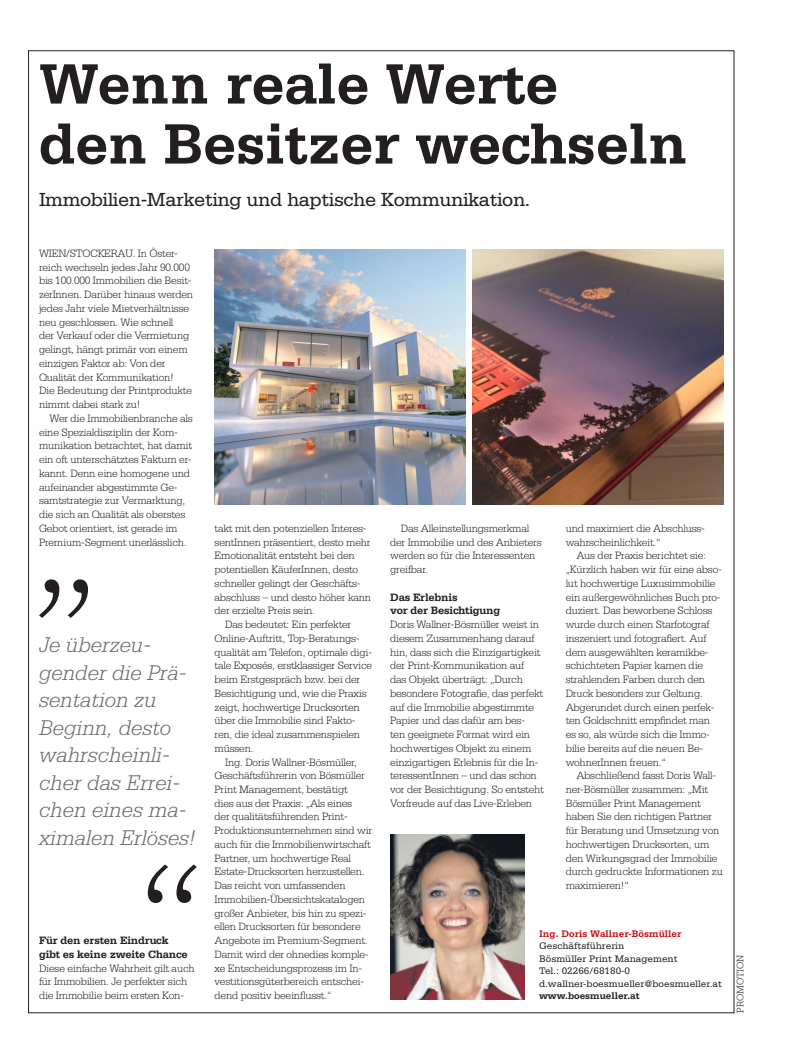
<style>
.page{position:relative;width:798px;height:1063px;background:#fff}
.page>*{position:absolute;margin:0;border:0;box-sizing:border-box;transform-origin:0 0}
.titel_big{font:700 60px/60px "Serifa Std";letter-spacing:-.01em;color:#231f20}
.zitat{font:italic 300 22.5px/27.5px "Serifa Std";color:#6c6d70}
.story_lead_big{font:20px "Serifa Std";letter-spacing:-.02em;color:#231f20}
.story_normal_left{font:300 11.25px/13.8px "Serifa Std";letter-spacing:-.02em;color:#231f20}
.story_first_paragrap{font:300 11.25px/13.8px "Serifa Std";letter-spacing:-.02em;color:#231f20}
.story_titel{font:700 11.25px/13.8px "Serifa Std";letter-spacing:-.02em;color:#231f20}
.picture_text{font:10px "Serifa Std";color:#231f20}
.picture_text-2{font:700 10px "Serifa Std";color:#c4121a}
.picture_text-3{font:700 10px "Serifa Std";color:#231f20}
.credit{font:300 10px "Serifa Std";color:#231f20}
</style>
<div class="page">
<img style="left:390px;top:834px;width:134px;height:165px">
<img style="left:214px;top:249px;width:251px;height:255px">
<img style="left:472px;top:249px;width:251px;height:255px">
<svg style="left:39px;top:579px;width:49px;height:39px"></svg>
<svg style="left:148px;top:865px;width:49px;height:38px"></svg>
<p class="titel_big" style="left:39px;top:54px;width:650px">Wenn reale Werte<br>den Besitzer wechseln</p>
<p class="story_lead_big" style="left:39px;top:188px;width:492px">Immobilien-Marketing und haptische Kommunikation.</p>
<p class="story_first_paragrap" style="left:39px;top:246px;width:155px">WIEN/STOCKERAU. In Öster&shy;reich wechseln jedes Jahr 90.000 bis 100.000 Immobilien die Besit&shy;zerInnen. Darüber hinaus werden jedes Jahr viele Mietverhältnisse neu geschlossen. Wie schnell<br>der Verkauf oder die Vermietung gelingt, hängt primär von einem einzigen Faktor ab: Von der<br>Qualität der Kommunikation!<br>Die Bedeutung der Printprodukte nimmt dabei stark zu!</p>
<p class="story_normal_left" style="left:39px;top:411px;width:155px;text-indent:11px">Wer die Immobilienbranche als eine Spezialdisziplin der Kom&shy;munikation betrachtet, hat damit ein oft unterschätztes Faktum er&shy;kannt. Denn eine homogene und aufeinander abgestimmte Ge&shy;samtstrategie zur Vermarktung, die sich an Qualität als oberstes<br>Gebot orientiert, ist gerade im<br>Premium-Segment unerlässlich.</p>
<p class="zitat" style="left:39px;top:631px;width:158px">Je überzeu&shy;gender die Prä&shy;sentation zu<br>Beginn, desto wahrscheinli&shy;cher das Errei&shy;chen eines ma&shy;ximalen Erlöses!</p>
<p class="story_titel" style="left:39px;top:934px;width:150px">Für den ersten Eindruck gibt es keine zweite Chance</p>
<p class="story_first_paragrap" style="left:39px;top:961px;width:157px">Diese einfache Wahrheit gilt auch für Immobilien. Je perfekter sich die Immobilie beim ersten Kon-</p>
<p class="story_first_paragrap" style="left:214px;top:521px;width:158px">takt mit den potenziellen Interes&shy;sentInnen präsentiert, desto mehr<br>Emotionalität entsteht bei den potentiellen KäuferInnen, desto schneller gelingt der Geschäfts&shy;abschluss – und desto höher kann der erzielte Preis sein.</p>
<p class="story_normal_left" style="left:214px;top:618px;width:159px;text-indent:11px">Das bedeutet: Ein perfekter<br>Online-Auftritt, Top-Beratungs&shy;qualität am Telefon, optimale digi&shy;tale Exposés, erstklassiger Service beim Erstgespräch bzw. bei der<br>Besichtigung und, wie die Praxis zeigt, hochwertige Drucksorten über die Immobilie sind Fakto&shy;ren, die ideal zusammenspielen müssen.</p>
<p class="story_normal_left" style="left:214px;top:755px;width:159px;text-indent:11px">Ing. Doris Wallner-Bösmüller,<br>Geschäftsführerin von Bösmüller<br>Print Management, bestätigt<br>dies aus der Praxis: „Als eines<br>der qualitätsführenden Print-<br>Produktionsunternehmen sind wir auch für die Immobilienwirtschaft<br>Partner, um hochwertige Real<br>Estate-Drucksorten herzustellen.<br>Das reicht von umfassenden<br>Immobilien-Übersichtskatalogen großer Anbieter, bis hin zu spezi&shy;ellen Drucksorten für besondere<br>Angebote im Premium-Segment.<br>Damit wird der ohnedies komple&shy;xe Entscheidungsprozess im In&shy;vestitionsgüterbereich entschei&shy;dend positiv beeinflusst.“</p>
<p class="story_normal_left" style="left:390px;top:521px;width:153px;text-indent:11px">Das Alleinstellungsmerkmal der Immobilie und des Anbieters werden so für die Interessenten greifbar.</p>
<p class="story_titel" style="left:390px;top:590px;width:112px">Das Erlebnis<br>vor der Besichtigung</p>
<p class="story_first_paragrap" style="left:390px;top:618px;width:155px">Doris Wallner-Bösmüller weist in diesem Zusammenhang darauf hin, dass sich die Einzigartigkeit der Print-Kommunikation auf<br>das Objekt überträgt: „Durch besondere Fotografie, das perfekt auf die Immobilie abgestimmte<br>Papier und das dafür am bes-<br>ten geeignete Format wird ein hochwertiges Objekt zu einem einzigartigen Erlebnis für die In&shy;teressentInnen – und das schon vor der Besichtigung. So entsteht<br>Vorfreude auf das Live-Erleben</p>
<p class="story_first_paragrap" style="left:565px;top:521px;width:141px">und maximiert die Abschluss&shy;wahrscheinlichkeit.“</p>
<p class="story_normal_left" style="left:565px;top:549px;width:158px;text-indent:11px">Aus der Praxis berichtet sie: „Kürzlich haben wir für eine abso&shy;lut hochwertige Luxusimmobilie ein außergewöhnliches Buch pro&shy;duziert. Das beworbene Schloss wurde durch einen Starfotograf inszeniert und fotografiert. Auf dem ausgewählten keramikbe&shy;schichteten Papier kamen die strahlenden Farben durch den<br>Druck besonders zur Geltung.<br>Abgerundet durch einen perfek&shy;ten Goldschnitt empfindet man es so, als würde sich die Immo&shy;bilie bereits auf die neuen Be&shy;wohnerInnen freuen.“</p>
<p class="story_normal_left" style="left:565px;top:769px;width:159px;text-indent:11px">Abschließend fasst Doris Wall&shy;ner-Bösmüller zusammen: „Mit<br>Bösmüller Print Management haben Sie den richtigen Partner für Beratung und Umsetzung von hochwertigen Drucksorten, um den Wirkungsgrad der Immobilie durch gedruckte Informationen zu maximieren!“</p>
<p class="picture_text-2" style="left:539px;top:928px;width:144px">Ing. Doris Wallner-Bösmüller</p>
<p class="picture_text" style="left:539px;top:940px;width:87px">Geschäftsführerin</p>
<p class="picture_text" style="left:539px;top:953px;width:140px">Bösmüller Print Management</p>
<p class="picture_text" style="left:539px;top:965px;width:92px">Tel.: 02266/68180-0</p>
<p class="picture_text" style="left:539px;top:978px;width:184px">d.wallner-boesmueller@boesmueller.at</p>
<p class="picture_text-3" style="left:539px;top:990px;width:102px">www.boesmueller.at</p>
<p class="credit" style="left:734px;top:1013px;width:60px;rotate:-90deg">PROMOTION</p>
</div>
